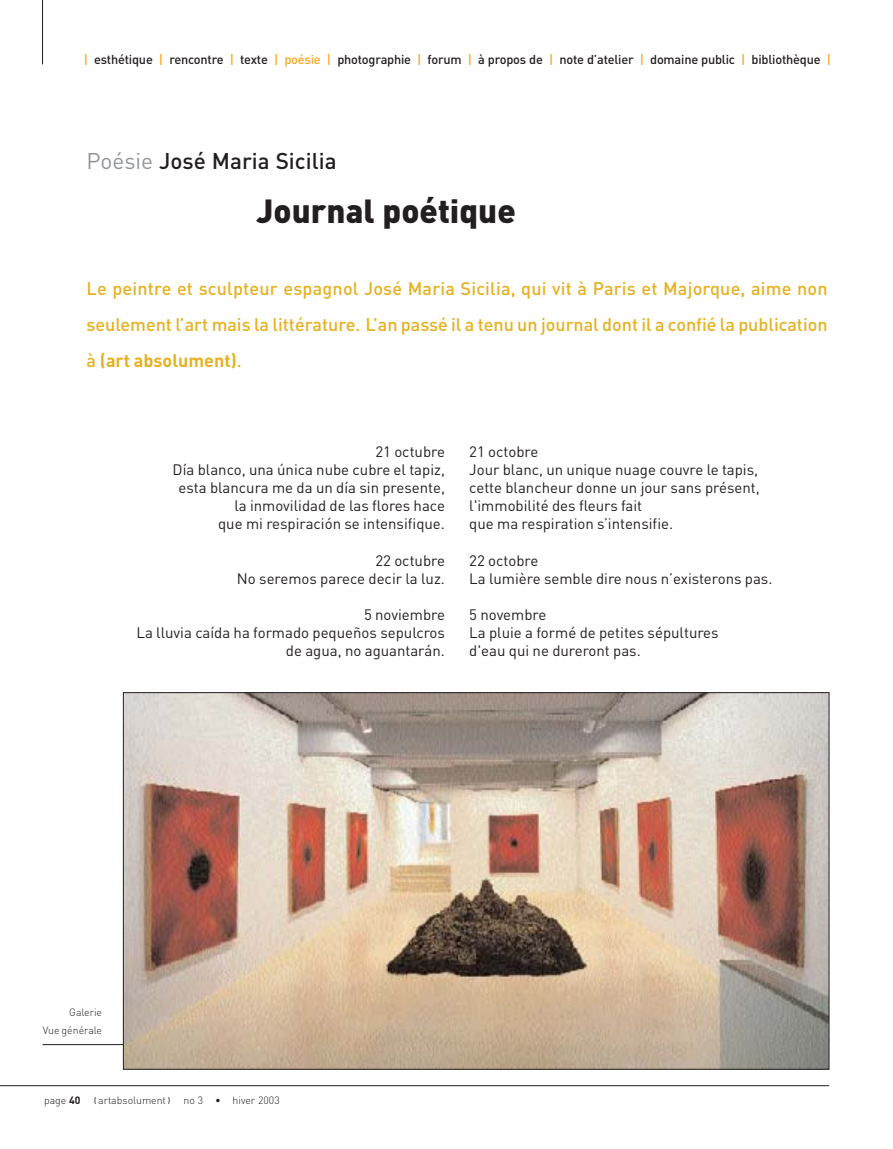
<style>
.page{position:relative;width:893px;height:1149px;background:#fff}
.page>*{position:absolute;margin:0;border:0;box-sizing:border-box;transform-origin:0 0}
.t1{font:900 33px "DIN";color:#231f20}
.t2{font:500 22.5px "DIN";color:#231f20}
.t3{font:500 18px/36px "DIN";color:#e6b122;text-align:justify}
.t4{font:15px/18px "DIN";color:#231f20;text-align:right}
.t5{font:500 12.75px "DIN";letter-spacing:-.015em;color:#231f20}
.t6{font:300 10.5px/18px "DIN";color:#231f20;text-align:right}
.s1{color:#faa61a}
.s2{font-weight:400;color:#939598}
.s3{font-weight:700}
.s4{font-family:"Isonorm 3098 Monospaced";font-weight:400}
</style>
<div class="page">
<hr style="left:42px;top:1px;width:1px;height:63px;background:#231f20">
<hr style="left:0;top:1085px;width:829px;height:1px;background:#231f20">
<hr style="left:43px;top:1043px;width:225px;height:1px;background:#231f20">
<img style="left:125px;top:694px;width:702px;height:372px">
<p class="t5" style="left:84px;top:55px;width:749px"><span class="s1">|</span> esthétique <span class="s1">|</span> rencontre <span class="s1">|</span> texte <span class="s1">| poésie |</span> photographie <span class="s1">|</span> forum <span class="s1">|</span> à propos de <span class="s1">|</span> note d’atelier <span class="s1">|</span> domaine public <span class="s1">|</span> bibliothèque <span class="s1">|</span></p>
<h2 class="t2" style="left:87px;top:153px;width:252px"><span class="s2">Poésie</span> José Maria Sicilia</h2>
<h1 class="t1" style="left:257px;top:200px;width:261px">Journal poétique</h1>
<p class="t3" style="left:87px;top:273px;width:743px">Le peintre et sculpteur espagnol José Maria Sicilia, qui vit à Paris et Majorque, aime non seulement l’art mais la littérature. L’an passé il a tenu un journal dont il a confié la publication à <span class="s3">(art absolument)</span>.</p>
<p class="t4" style="left:173px;top:444px;width:274px">21 octubre<br>Día blanco, una única nube cubre el tapiz, esta blancura me da un día sin presente, la inmovilidad de las flores hace<br>que mi respiración se intensifique.</p>
<p class="t4" style="left:237px;top:552px;width:210px">22 octubre<br>No seremos parece decir la luz.</p>
<p class="t4" style="left:136px;top:606px;width:310px">5 noviembre<br>La lluvia caída ha formado pequeños sepulcros de agua, no aguantarán.</p>
<p class="t4" style="left:469px;top:444px;width:292px;text-align:left">21 octobre<br>Jour blanc, un unique nuage couvre le tapis, cette blancheur donne un jour sans présent, l'immobilité des fleurs fait<br>que ma respiration s’intensifie.</p>
<p class="t4" style="left:469px;top:552px;width:305px;text-align:left">22 octobre<br>La lumière semble dire nous n’existerons pas.</p>
<p class="t4" style="left:469px;top:606px;width:251px;text-align:left">5 novembre<br>La pluie a formé de petites sépultures d'eau qui ne dureront pas.</p>
<p class="t6" style="left:43px;top:1004px;width:61px">Galerie<br>Vue générale</p>
<p class="t6" style="left:44px;top:1092px;width:237px">page <span class="s3">40</span> <span class="s4">(</span>artabsolument<span class="s4">)</span> no 3 • hiver 2003</p>
</div>
